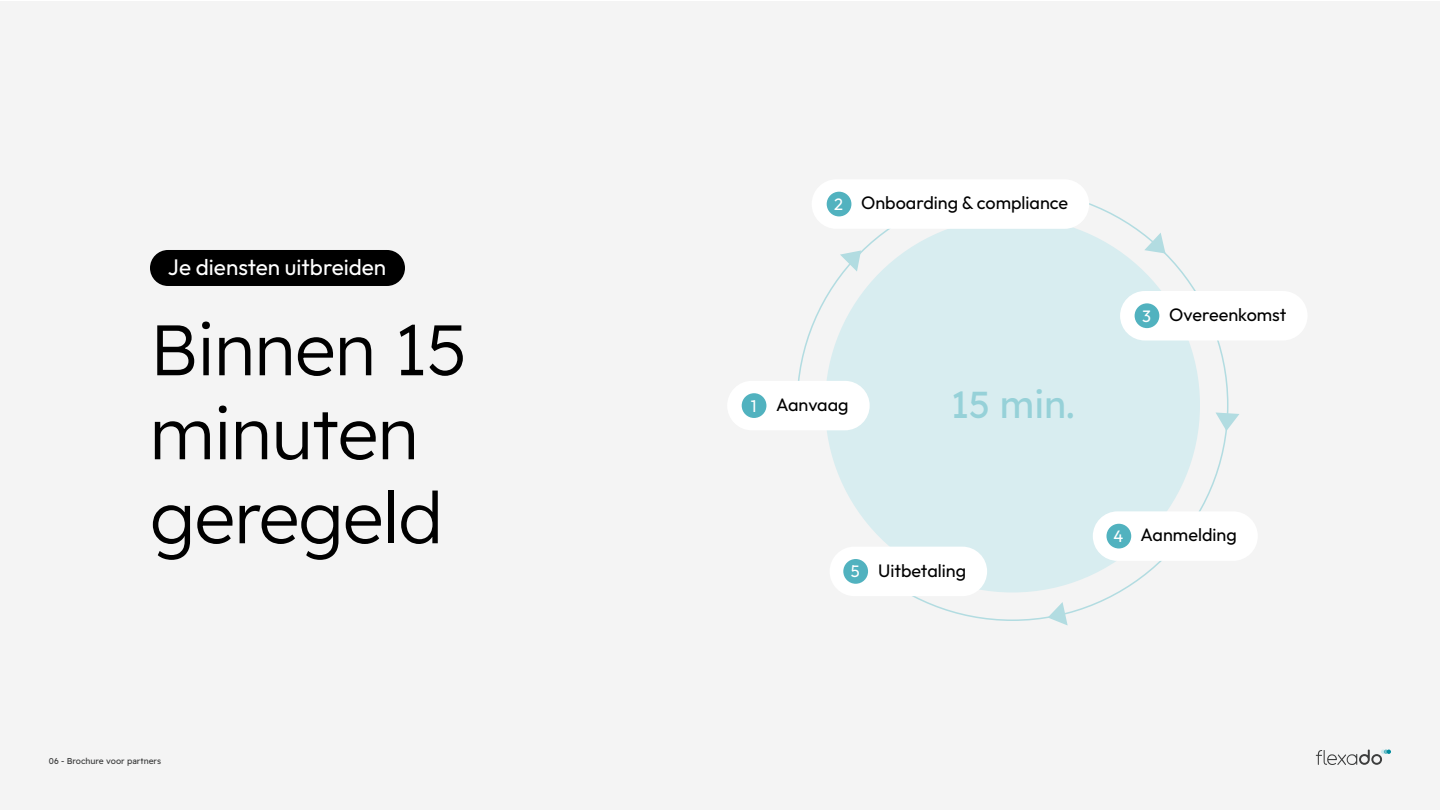
<style>
.page{position:relative;width:1440px;height:810px;background:#fff}
.page>*{position:absolute;margin:0;border:0;box-sizing:border-box;transform-origin:0 0}
.t1{font:300 71.25px/84px "Readex Pro";letter-spacing:-.01em;color:#000}
.t2{font:37.5px "Readex Pro";color:#96d1d8}
.t3{font:22.5px "Outfit";color:#fff}
.t4{font:18px "Outfit";color:#000}
.t5{font:16.5px "Outfit";color:#fff}
.t6{font:8.48px "Readex Pro";color:#3c3d3d}
</style>
<div class="page">
<div style="left:0;top:1px;width:1440px;height:809px;background:#f4f4f4"></div>
<svg style="left:798px;top:203px;width:431px;height:418px"></svg>
<div style="left:812px;top:179px;width:277px;height:50px;background:#fff;border-radius:25px"></div>
<div style="left:1120px;top:291px;width:188px;height:49px;background:#fff;border-radius:25px"></div>
<div style="left:727px;top:381px;width:143px;height:49px;background:#fff;border-radius:25px"></div>
<div style="left:1093px;top:511px;width:165px;height:50px;background:#fff;border-radius:25px"></div>
<div style="left:830px;top:547px;width:157px;height:49px;background:#fff;border-radius:25px"></div>
<div style="left:742px;top:393px;width:24px;height:25px;background:#51b2bf;border-radius:50%"></div>
<div style="left:827px;top:192px;width:24px;height:24px;background:#51b2bf;border-radius:50%"></div>
<div style="left:1135px;top:303px;width:24px;height:25px;background:#51b2bf;border-radius:50%"></div>
<div style="left:1106px;top:524px;width:25px;height:24px;background:#51b2bf;border-radius:50%"></div>
<div style="left:843px;top:559px;width:25px;height:25px;background:#51b2bf;border-radius:50%"></div>
<svg style="left:840px;top:250px;width:21px;height:22px"></svg>
<svg style="left:1216px;top:413px;width:23px;height:18px"></svg>
<svg style="left:1144px;top:233px;width:21px;height:21px"></svg>
<svg style="left:1048px;top:602px;width:20px;height:23px"></svg>
<div style="left:150px;top:250px;width:255px;height:36px;background:#000;border-radius:18px"></div>
<svg style="left:1316px;top:750px;width:75px;height:15px"></svg>
<p class="t3" style="left:168px;top:255px;width:220px">Je diensten uitbreiden</p>
<h1 class="t1" style="left:150px;top:309px;width:319px">Binnen 15 minuten geregeld</h1>
<p class="t6" style="left:49px;top:756px;width:114px">06 - Brochure voor partners</p>
<p class="t5" style="left:834px;top:195px;width:10px">2</p>
<p class="t4" style="left:861px;top:193px;width:209px">Onboarding &amp; compliance</p>
<p class="t5" style="left:751px;top:396px;width:7px">1</p>
<p class="t4" style="left:776px;top:394px;width:74px">Aanvaag</p>
<h2 class="t2" style="left:950px;top:383px;width:126px">15 min.</h2>
<p class="t5" style="left:1142px;top:307px;width:10px">3</p>
<p class="t4" style="left:1169px;top:304px;width:119px">Overeenkomst</p>
<p class="t4" style="left:850px;top:560px;width:118px">d. Uitbetaling</p>
<p class="t5" style="left:851px;top:562px;width:10px">5</p>
<p class="t4" style="left:1113px;top:525px;width:125px">d. Aanmelding</p>
<p class="t5" style="left:1114px;top:527px;width:11px">4</p>
</div>
